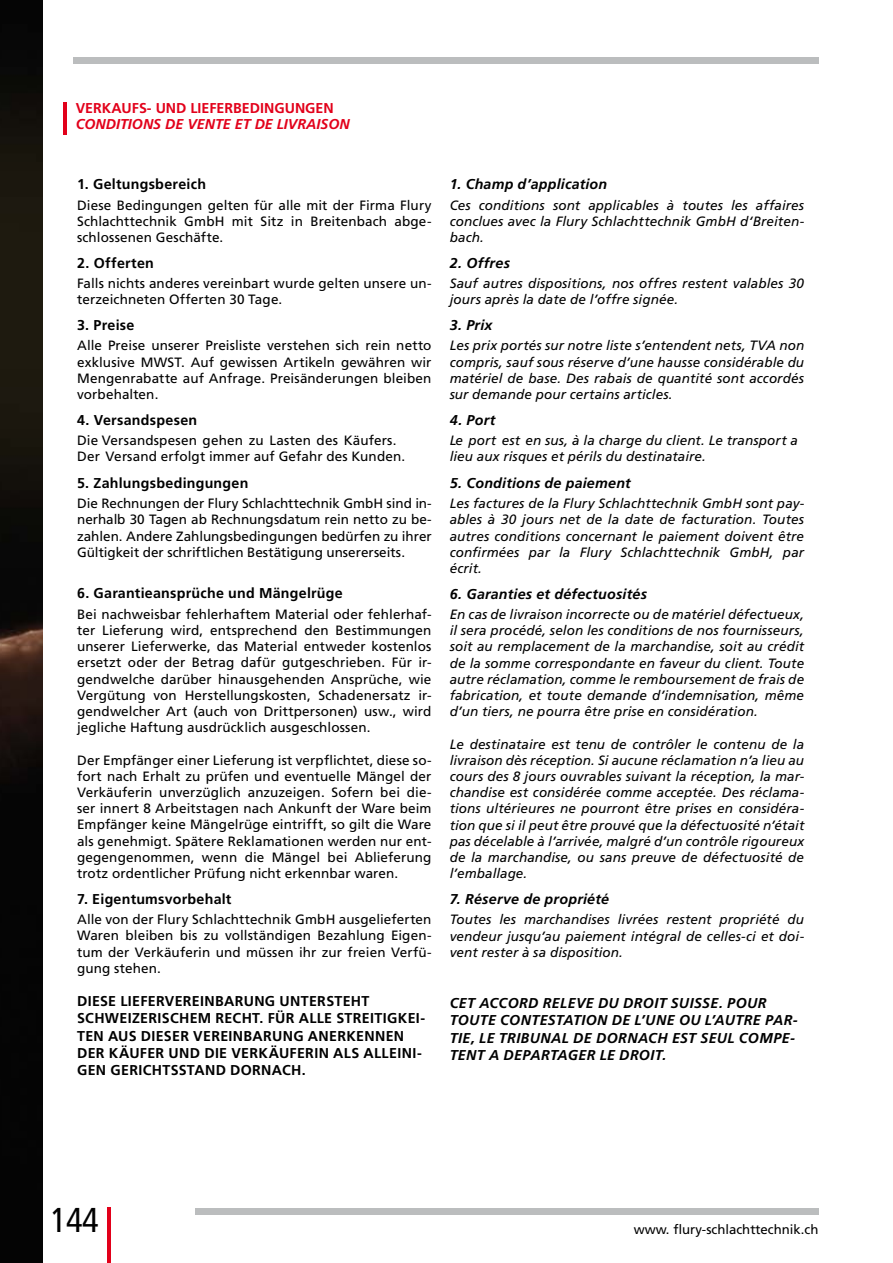
<style>
.page{position:relative;width:893px;height:1263px;background:#fff}
.page>*{position:absolute;margin:0;border:0;box-sizing:border-box;transform-origin:0 0}
.t1{font:condensed 34.5px "Frutiger LT Std";color:#000}
.t2{font:condensed 34.5px "Frutiger LT";color:#000}
.t3{font:700 14.25px/17.1px "Frutiger LT Std";letter-spacing:.02em;color:#000}
.t4{font:italic 700 14.25px/17.1px "Frutiger LT Com";letter-spacing:.02em;color:#000}
.t5{font:italic 700 14.25px "Frutiger LT Com";color:#e2001a}
.t6{font:700 14.25px "Frutiger LT Std";color:#e2001a}
.t7{font:13.5px/16.2px "Frutiger LT Std";letter-spacing:.005em;color:#000;text-align:justify}
.t8{font:italic 13.5px/16.2px "Frutiger CE";letter-spacing:.005em;color:#000;text-align:justify}
.t9{font:13.2px "Frutiger LT Std";color:#000}
</style>
<div class="page">
<hr style="left:107px;top:1207px;width:4px;height:56px;background:#e2001a">
<div style="left:74px;top:57px;width:745px;height:7px;background:#bbbdbe"></div>
<div style="left:195px;top:1208px;width:624px;height:7px;background:#bbbdbe"></div>
<img style="left:0;top:0;width:43px;height:1263px">
<hr style="left:63px;top:102px;width:3px;height:33px;background:#e2001a">
<p class="t6" style="left:76px;top:99px;width:260px">VERKAUFS- UND LIEFERBEDINGUNGEN</p>
<p class="t5" style="left:76px;top:116px;width:275px">CONDITIONS DE VENTE ET DE LIVRAISON</p>
<p class="t3" style="left:77px;top:176px;width:130px">1. Geltungsbereich</p>
<p class="t7" style="left:77px;top:197px;width:356px">Diese Bedingungen gelten für alle mit der Firma Flury Schlachttechnik GmbH mit Sitz in Breitenbach abge&shy;schlossenen Geschäfte.</p>
<p class="t3" style="left:77px;top:254px;width:78px">2. Offerten</p>
<p class="t7" style="left:77px;top:275px;width:356px">Falls nichts anderes vereinbart wurde gelten unsere un&shy;terzeichneten Offerten 30 Tage.</p>
<p class="t3" style="left:77px;top:316px;width:59px">3. Preise</p>
<p class="t7" style="left:77px;top:338px;width:356px">Alle Preise unserer Preisliste verstehen sich rein netto exklusive MWST. Auf gewissen Artikeln gewähren wir Mengenrabatte auf Anfrage. Preisänderungen bleiben vorbehalten.</p>
<p class="t3" style="left:77px;top:411px;width:122px">4. Versandspesen</p>
<p class="t7" style="left:77px;top:432px;width:330px">Die Versandspesen gehen zu Lasten des Käufers.<br>Der Versand erfolgt immer auf Gefahr des Kunden.</p>
<p class="t3" style="left:77px;top:474px;width:173px">5. Zahlungsbedingungen</p>
<p class="t7" style="left:77px;top:495px;width:356px">Die Rechnungen der Flury Schlachttechnik GmbH sind in&shy;nerhalb 30 Tagen ab Rechnungsdatum rein netto zu be&shy;zahlen. Andere Zahlungsbedingungen bedürfen zu ihrer Gültigkeit der schriftlichen Bestätigung unsererseits.</p>
<p class="t3" style="left:77px;top:585px;width:267px">6. Garantieansprüche und Mängelrüge</p>
<p class="t7" style="left:77px;top:606px;width:356px">Bei nachweisbar fehlerhaftem Material oder fehlerhaf&shy;ter Lieferung wird, entsprechend den Bestimmungen unserer Lieferwerke, das Material entweder kostenlos ersetzt oder der Betrag dafür gutgeschrieben. Für ir&shy;gendwelche darüber hinausgehenden Ansprüche, wie Vergütung von Herstellungskosten, Schadenersatz ir&shy;gendwelcher Art (auch von Drittpersonen) usw., wird jegliche Haftung ausdrücklich ausgeschlossen.</p>
<p class="t7" style="left:77px;top:752px;width:356px">Der Empfänger einer Lieferung ist verpflichtet, diese so&shy;fort nach Erhalt zu prüfen und eventuelle Mängel der Verkäuferin unverzüglich anzuzeigen. Sofern bei die&shy;ser innert 8 Arbeitstagen nach Ankunft der Ware beim Empfänger keine Mängelrüge eintrifft, so gilt die Ware als genehmigt. Spätere Reklamationen werden nur ent&shy;gegengenommen, wenn die Mängel bei Ablieferung trotz ordentlicher Prüfung nicht erkennbar waren.</p>
<p class="t3" style="left:77px;top:890px;width:156px">7. Eigentumsvorbehalt</p>
<p class="t7" style="left:77px;top:911px;width:356px">Alle von der Flury Schlachttechnik GmbH ausgelieferten Waren bleiben bis zu vollständigen Bezahlung Eigen&shy;tum der Verkäuferin und müssen ihr zur freien Verfü&shy;gung stehen.</p>
<p class="t3" style="left:77px;top:993px;width:350px">DIESE LIEFERVEREINBARUNG UNTERSTEHT SCHWEIZERISCHEM RECHT. FÜR ALLE STREITIGKEI-TEN AUS DIESER VEREINBARUNG ANERKENNEN DER KÄUFER UND DIE VERKÄUFERIN ALS ALLEINI-GEN GERICHTSSTAND DORNACH.</p>
<p class="t4" style="left:450px;top:176px;width:159px">1. Champ d’application</p>
<p class="t8" style="left:450px;top:197px;width:356px">Ces conditions sont applicables à toutes les affaires conclues avec la Flury Schlachttechnik GmbH d‘Breiten&shy;bach.</p>
<p class="t4" style="left:450px;top:254px;width:62px">2. Offres</p>
<p class="t8" style="left:450px;top:275px;width:356px">Sauf autres dispositions, nos offres restent valables 30 jours après la date de l’offre signée.</p>
<p class="t4" style="left:450px;top:316px;width:44px">3. Prix</p>
<p class="t8" style="left:450px;top:338px;width:356px">Les prix portés sur notre liste s’entendent nets, TVA non compris, sauf sous réserve d’une hausse considérable du matériel de base. Des rabais de quantité sont accordés sur demande pour certains articles.</p>
<p class="t4" style="left:450px;top:411px;width:47px">4. Port</p>
<p class="t8" style="left:450px;top:432px;width:350px">Le port est en sus, à la charge du client. Le transport a lieu aux risques et périls du destinataire.</p>
<p class="t4" style="left:450px;top:474px;width:183px">5. Conditions de paiement</p>
<p class="t8" style="left:450px;top:495px;width:356px">Les factures de la Flury Schlachttechnik GmbH sont pay&shy;ables à 30 jours net de la date de facturation. Toutes autres conditions concernant le paiement doivent être confirmées par la Flury Schlachttechnik GmbH, par écrit.</p>
<p class="t4" style="left:450px;top:585px;width:199px">6. Garanties et défectuosités</p>
<p class="t8" style="left:450px;top:606px;width:357px">En cas de livraison incorrecte ou de matériel défectueux, il sera procédé, selon les conditions de nos fournisseurs, soit au remplacement de la marchandise, soit au crédit de la somme correspondante en faveur du client. Toute autre réclamation, comme le remboursement de frais de fabrication, et toute demande d’indemnisation, même d’un tiers, ne pourra être prise en considération.</p>
<p class="t8" style="left:450px;top:736px;width:357px">Le destinataire est tenu de contrôler le contenu de la livraison dès réception. Si aucune réclamation n’a lieu au cours des 8 jours ouvrables suivant la réception, la mar&shy;chandise est considérée comme acceptée. Des réclama&shy;tions ultérieures ne pourront être prises en considéra&shy;tion que si il peut être prouvé que la défectuosité n’était pas décelable à l’arrivée, malgré d’un contrôle rigoureux de la marchandise, ou sans preuve de défectuosité de l’emballage.</p>
<p class="t4" style="left:450px;top:890px;width:161px">7. Réserve de propriété</p>
<p class="t8" style="left:450px;top:911px;width:356px">Toutes les marchandises livrées restent propriété du vendeur jusqu’au paiement intégral de celles-ci et doi&shy;vent rester à sa disposition.</p>
<p class="t4" style="left:450px;top:995px;width:350px">CET ACCORD RELEVE DU DROIT SUISSE. POUR TOUTE CONTESTATION DE L’UNE OU L’AUTRE PAR-TIE, LE TRIBUNAL DE DORNACH EST SEUL COMPE-TENT A DEPARTAGER LE DROIT.</p>
<h1 class="t2" style="left:82px;top:1199px;width:18px">4</h1>
<h1 class="t1" style="left:52px;top:1200px;width:48px">142</h1>
<p class="t9" style="left:634px;top:1221px;width:186px">www. flury-schlachttechnik.ch</p>
</div>
